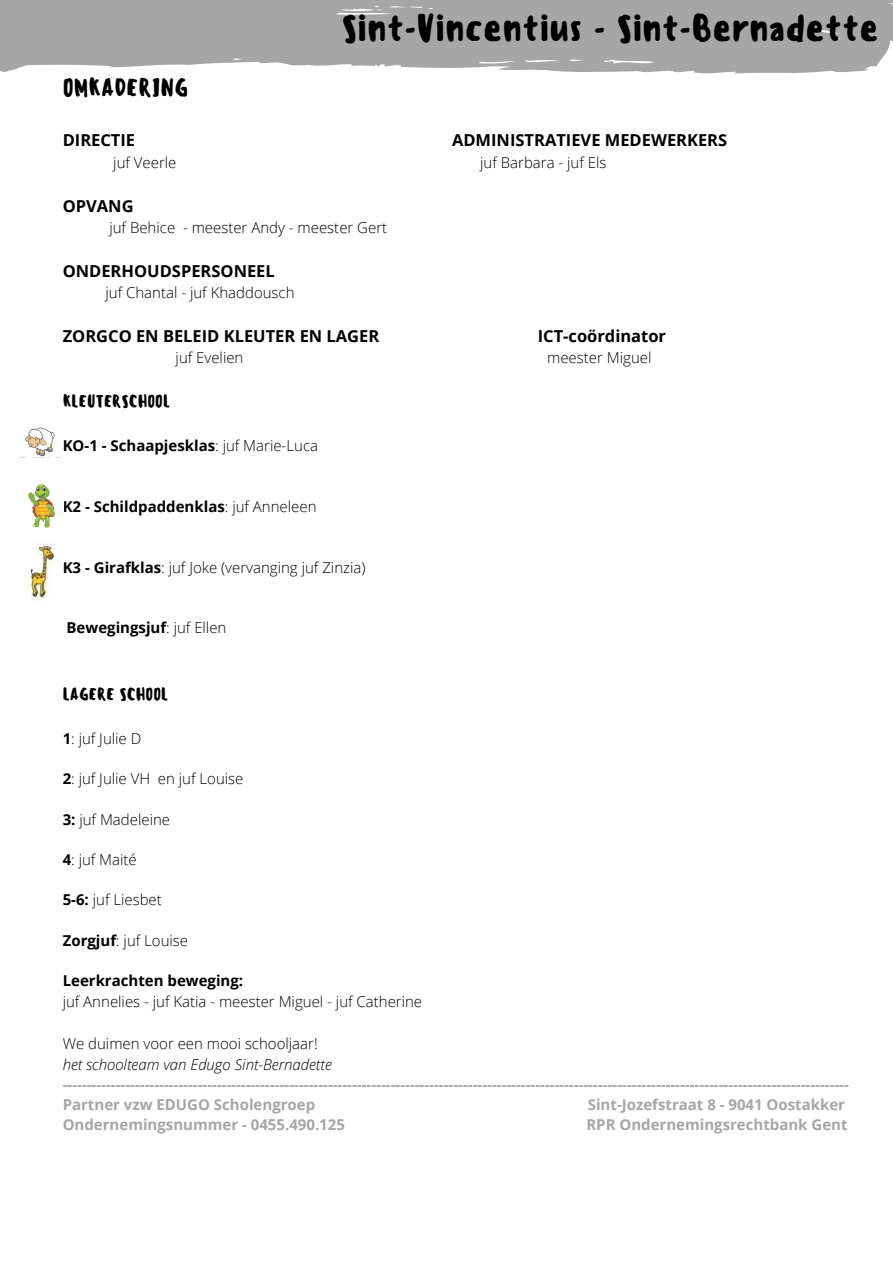
<style>
.page{position:relative;width:893px;height:1264px;background:#fff}
.page>*{position:absolute;margin:0;border:0;box-sizing:border-box;transform-origin:0 0}
.t1{font:500 36px "Sensei";color:#000}
.t2{font:500 23.7px "Sensei";color:#000}
.t3{font:700 16.5px "Open Sans";color:#000}
.t4{font:500 16.5px "Sensei";color:#000}
.t5{font:300 15px "Open Sans";color:#000}
.t6{font:700 15px "Open Sans";color:#a6a6a6}
.t7{font:700 15px "Open Sans";color:#000}
.t8{font:italic 300 15px "Open Sans";color:#000}
.s1{font-weight:300}
.s2{font-weight:700}
</style>
<div class="page">
<svg style="left:0;top:0;width:892px;height:74px;background:#adadad"></svg>
<img style="left:19px;top:427px;width:42px;height:31px">
<img style="left:28px;top:484px;width:27px;height:44px">
<img style="left:29px;top:544px;width:26px;height:55px">
<p class="t1" style="left:341px;top:7px;width:539px">Sint-Vincentius - Sint-Bernadette</p>
<p class="t2" style="left:63px;top:73px;width:127px">OMKADERING</p>
<p class="t3" style="left:63px;top:129px;width:74px">DIRECTIE</p>
<p class="t3" style="left:452px;top:129px;width:277px">ADMINISTRATIEVE MEDEWERKERS</p>
<p class="t5" style="left:113px;top:152px;width:65px">juf Veerle</p>
<p class="t5" style="left:480px;top:152px;width:128px">juf Barbara - juf Els</p>
<p class="t3" style="left:63px;top:194px;width:72px">OPVANG</p>
<p class="t5" style="left:109px;top:217px;width:279px">juf Behice - meester Andy - meester Gert</p>
<p class="t3" style="left:63px;top:259px;width:214px">ONDERHOUDSPERSONEEL</p>
<p class="t5" style="left:105px;top:282px;width:190px">juf Chantal - juf Khaddousch</p>
<p class="t3" style="left:63px;top:324px;width:318px">ZORGCO EN BELEID KLEUTER EN LAGER</p>
<p class="t3" style="left:537px;top:324px;width:130px">ICT-coördinator</p>
<p class="t5" style="left:176px;top:347px;width:69px">juf Evelien</p>
<p class="t5" style="left:547px;top:347px;width:106px">meester Miguel</p>
<p class="t4" style="left:63px;top:391px;width:109px">KLEUTERSCHOOL</p>
<p class="t7" style="left:63px;top:435px;width:257px">KO-1 - Schaapjesklas<span class="s1">: juf Marie-Luca</span></p>
<p class="t7" style="left:63px;top:496px;width:255px">K2 - Schildpaddenklas<span class="s1">: juf Anneleen</span></p>
<p class="t5" style="left:63px;top:556px;width:304px"><span class="s2">K3 - Girafklas</span>: juf Joke (vervanging juf Zinzia)</p>
<p class="t7" style="left:67px;top:617px;width:161px">Bewegingsjuf<span class="s1">: juf Ellen</span></p>
<p class="t4" style="left:63px;top:684px;width:107px">LAGERE SCHOOL</p>
<p class="t5" style="left:63px;top:727px;width:80px"><span class="s2">1</span>: juf Julie D</p>
<p class="t5" style="left:63px;top:768px;width:182px"><span class="s2">2</span>: juf Julie VH en juf Louise</p>
<p class="t5" style="left:63px;top:808px;width:109px"><span class="s2">3:</span> juf Madeleine</p>
<p class="t5" style="left:63px;top:849px;width:76px"><span class="s2">4</span>: juf Maité</p>
<p class="t5" style="left:63px;top:889px;width:101px"><span class="s2">5-6:</span> juf Liesbet</p>
<p class="t5" style="left:63px;top:929px;width:127px"><span class="s2">Zorgjuf</span>: juf Louise</p>
<p class="t7" style="left:63px;top:970px;width:182px">Leerkrachten beweging:</p>
<p class="t5" style="left:63px;top:990px;width:361px">juf Annelies - juf Katia - meester Miguel - juf Catherine</p>
<p class="t5" style="left:63px;top:1033px;width:256px">We duimen voor een mooi schooljaar!</p>
<p class="t8" style="left:63px;top:1053px;width:270px">het schoolteam van Edugo Sint-Bernadette</p>
<p class="t6" style="left:63px;top:1073px;width:787px">-------------------------------------------------------------------------------------------------------------------------------------------------------------------</p>
<p class="t6" style="left:63px;top:1094px;width:254px">Partner vzw EDUGO Scholengroep</p>
<p class="t6" style="left:587px;top:1094px;width:259px">Sint-Jozefstraat 8 - 9041 Oostakker</p>
<p class="t6" style="left:63px;top:1114px;width:284px">Ondernemingsnummer - 0455.490.125</p>
<p class="t6" style="left:586px;top:1114px;width:263px">RPR Ondernemingsrechtbank Gent</p>
</div>
